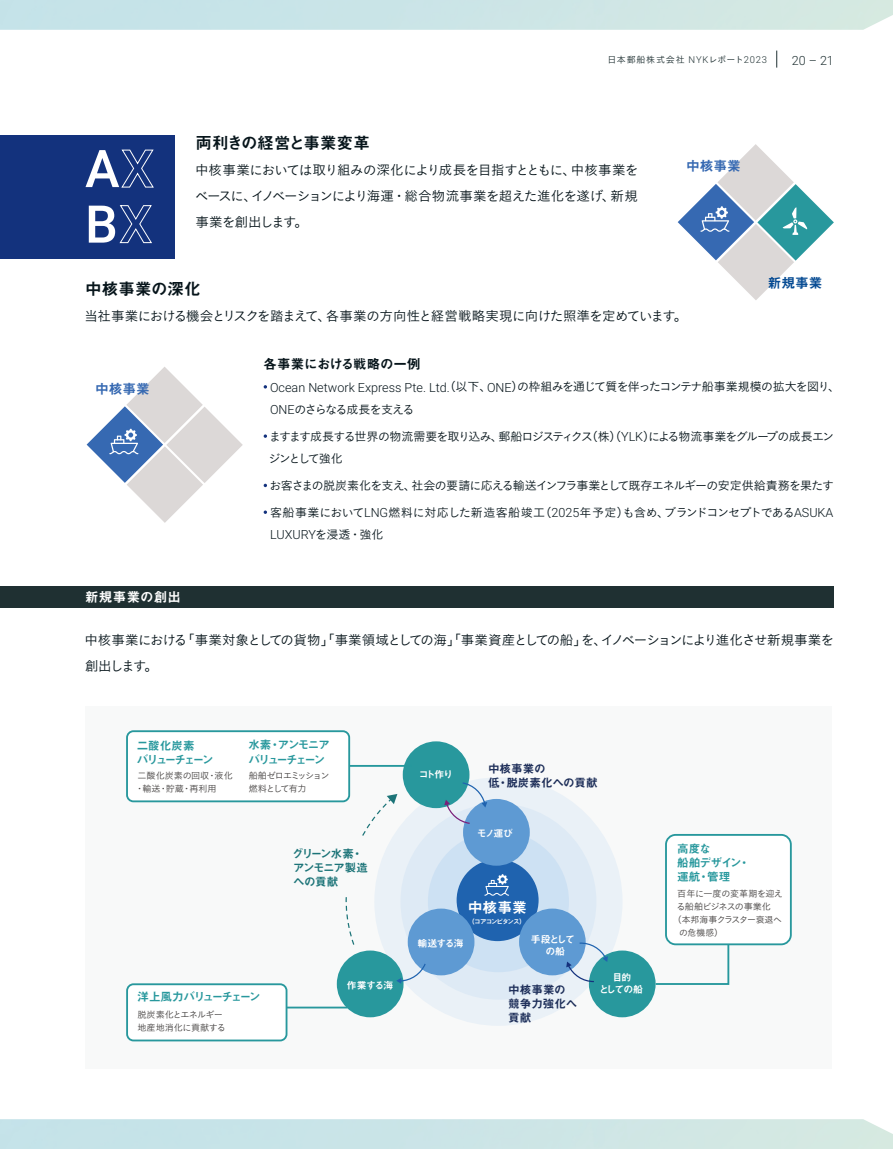
<style>
.page{position:relative;width:893px;height:1149px;background:#fff}
.page>*{position:absolute;margin:0;border:0;box-sizing:border-box;transform-origin:0 0}
.t1{font:500 52.05px/55.5px "Roboto";color:#fff}
.t2{font:16.5px "Midashi Go Pr 6 N MB31";letter-spacing:.01em;color:#07151b}
.t3{font:14.85px "Midashi Go Pr 6 N MB31";color:#fff}
.t4{font:13.65px "Midashi Go Pr 6 N MB31";color:#3669b2}
.t5{font:13.65px "Midashi Go Pr 6 N MB31";color:#064b93}
.t6{font:13.5px/26px "Koburina Go Std N W3";letter-spacing:-.055em;color:#07151b;text-align:justify}
.t7{font:13.5px/26px "Koburina Go Std N W3";letter-spacing:-.095em;color:#07151b}
.t8{font:13.5px "Midashi Go Pr 6 N MB31";letter-spacing:-.02em;color:#07151b}
.t9{font:13.5px "Midashi Go Pr 6 N MB31";letter-spacing:.025em;color:#fff}
.t10{font:300 12.6px "Roboto";color:#07151b}
.t11{font:300 12.6px "Roboto";color:#1f3032}
.t12{font:12px/22.5px "Koburina Go Std N W3";letter-spacing:-.065em;color:#07151b}
.t13{font:12px "Koburina Go Std N W3";letter-spacing:-.04em;color:#07151b}
.t14{font:11.55px/13.8px "Midashi Go Pr 6 N MB31";color:#1c2d58}
.t15{font:11.55px/13.8px "Midashi Go Pr 6 N MB31";letter-spacing:-.16em;color:#28989d}
.t16{font:11.55px/14px "Midashi Go Pr 6 N MB31";letter-spacing:-.09em;color:#1c7478}
.t17{font:11.55px/14.1px "Midashi Go Pr 6 N MB31";letter-spacing:-.155em;color:#28989d}
.t18{font:11.55px/13.8px "Midashi Go Pr 6 N MB31";letter-spacing:-.06em;color:#28989d}
.t19{font:9.9px/11.9px "Midashi Go Pr 6 N MB31";letter-spacing:-.095em;color:#fff;text-align:center}
.t20{font:9.15px/13px "Koburina Go Std N W3";color:#444140}
.t21{font:9.15px/13px "Koburina Go Std N W3";letter-spacing:-.045em;color:#444140}
.t22{font:9.15px/13.2px "Koburina Go Std N W3";letter-spacing:-.115em;color:#444140}
.t23{font:9.15px "Koburina Go Std N W3";letter-spacing:-.085em;color:#444140}
.t24{font:9px "Koburina Go Std N W3";letter-spacing:.09em;color:#1f3032}
.t25{font:8.85px/12.8px "Koburina Go Std N W3";letter-spacing:-.025em;color:#444140}
.t26{font:6.6px "Midashi Go Pr 6 N MB31";letter-spacing:-.16em;color:#fff}
.s1{font-family:"Roboto";font-weight:300;font-size:9.45px}
.s2{font-family:"Roboto";font-weight:300;font-size:12.6px}
.s3{font-family:"Koburina Go Std N W3";font-weight:400;font-size:12px}
</style>
<div class="page">
<svg style="left:678px;top:144px;width:155px;height:156px"></svg>
<svg style="left:87px;top:367px;width:155px;height:155px"></svg>
<div style="left:0;top:135px;width:175px;height:123px;background:#13327d"></div>
<div style="left:85px;top:706px;width:747px;height:361px;background:#f8f9f9"></div>
<div style="left:127px;top:731px;width:222px;height:70px;background:#fff;border-radius:6px"></div>
<div style="left:126px;top:730px;width:224px;height:72px;border:2px solid #28989d;border-radius:6px"></div>
<div style="left:127px;top:983px;width:160px;height:57px;background:#fff;border-radius:6px"></div>
<div style="left:126px;top:983px;width:161px;height:58px;border:2px solid #28989d;border-radius:6px"></div>
<div style="left:666px;top:834px;width:125px;height:110px;background:#fff;border-radius:10px"></div>
<div style="left:665px;top:833px;width:127px;height:111px;border:2px solid #28989d;border-radius:10px"></div>
<div style="left:374px;top:777px;width:248px;height:248px;background:#eaf1f7;border-radius:50%"></div>
<div style="left:400px;top:803px;width:196px;height:196px;background:#deeaf5;border-radius:50%"></div>
<div style="left:428px;top:830px;width:141px;height:141px;background:#cde1f3;border-radius:50%"></div>
<div style="left:457px;top:858px;width:82px;height:82px;background:#1f63af;border-radius:50%"></div>
<div style="left:463px;top:798px;width:67px;height:67px;background:#5e9ad3;border-radius:50%"></div>
<div style="left:408px;top:908px;width:66px;height:67px;background:#5e9ad3;border-radius:50%"></div>
<div style="left:519px;top:908px;width:67px;height:67px;background:#5e9ad3;border-radius:50%"></div>
<div style="left:337px;top:950px;width:67px;height:66px;background:#28989d;border-radius:50%"></div>
<div style="left:403px;top:741px;width:66px;height:66px;background:#28989d;border-radius:50%"></div>
<div style="left:589px;top:950px;width:67px;height:66px;background:#28989d;border-radius:50%"></div>
<svg style="left:444px;top:781px;width:43px;height:43px"></svg>
<svg style="left:566px;top:941px;width:42px;height:41px"></svg>
<svg style="left:336px;top:793px;width:61px;height:152px"></svg>
<div style="left:270px;top:838px;width:103px;height:58px;background:#f8f9f9"></div>
<svg style="left:396px;top:961px;width:30px;height:22px"></svg>
<svg style="left:484px;top:874px;width:25px;height:21px"></svg>
<hr style="left:287px;top:1006px;width:61px;height:2px;background:#28989d">
<svg style="left:654px;top:942px;width:76px;height:43px"></svg>
<hr style="left:349px;top:764px;width:63px;height:2px;background:#26989d">
<div style="left:0;top:585px;width:833px;height:22px;background:#1f3032"></div>
<svg style="left:776px;top:51px;width:1px;height:17px"></svg>
<h1 class="t1" style="left:85px;top:139px;width:70px">AX<br>BX</h1>
<p class="t24" style="left:608px;top:53px;width:161px">日本郵船株式会社 <span class="s1">NYK</span>レポート<span class="s1">2023</span></p>
<p class="t11" style="left:792px;top:51px;width:44px">20 – 21</p>
<h2 class="t2" style="left:196px;top:129px;width:176px">両利きの経営と事業変革</h2>
<p class="t6" style="left:195px;top:157px;width:445px">中核事業においては取り組みの深化により成長を目指すとともに、中核事業をベースに、イノベーションにより海運・総合物流事業を超えた進化を遂げ、新規事業を創出します。</p>
<p class="t4" style="left:686px;top:155px;width:56px">中核事業</p>
<p class="t5" style="left:768px;top:272px;width:56px">新規事業</p>
<h2 class="t2" style="left:85px;top:276px;width:117px">中核事業の深化</h2>
<p class="t6" style="left:84px;top:303px;width:604px">当社事業における機会とリスクを踏まえて、各事業の方向性と経営戦略実現に向けた照準を定めています。</p>
<p class="t8" style="left:264px;top:353px;width:158px">各事業における戦略の一例</p>
<p class="t12" style="left:270px;top:375px;width:571px"><span class="s2">Ocean Network Express Pte. Ltd.</span>（以下、<span class="s2">ONE</span>）の枠組みを通じて質を伴ったコンテナ船事業規模の拡大を図り、<br><span class="s2">ONE</span>のさらなる成長を支える</p>
<p class="t12" style="left:268px;top:424px;width:567px">ますます成長する世界の物流需要を取り込み、郵船ロジスティクス（株）（<span class="s2">YLK</span>）による物流事業をグループの成長エンジンとして強化</p>
<p class="t12" style="left:270px;top:474px;width:566px">お客さまの脱炭素化を支え、社会の要請に応える輸送インフラ事業として既存エネルギーの安定供給責務を果たす</p>
<p class="t13" style="left:270px;top:503px;width:565px">客船事業において<span class="s2">LNG</span>燃料に対応した新造客船竣工（<span class="s2">2025</span>年予定）も含め、ブランドコンセプトである<span class="s2">ASUKA</span></p>
<p class="t10" style="left:270px;top:526px;width:115px">LUXURY<span class="s3">を浸透・強化</span></p>
<p class="t4" style="left:95px;top:377px;width:56px">中核事業</p>
<p class="t9" style="left:85px;top:585px;width:98px">新規事業の創出</p>
<p class="t7" style="left:85px;top:626px;width:751px">中核事業における「事業対象としての貨物」「事業領域としての海」「事業資産としての船」を、イノベーションにより進化させ新規事業を創出します。</p>
<p class="t15" style="left:137px;top:737px;width:79px">二酸化炭素<br>バリューチェーン</p>
<p class="t20" style="left:135px;top:769px;width:99px">二酸化炭素の回収・液化・輸送・貯蔵・再利用</p>
<p class="t17" style="left:248px;top:737px;width:83px">水素・アンモニアバリューチェーン</p>
<p class="t22" style="left:249px;top:768px;width:82px">船舶ゼロエミッション燃料として有力</p>
<p class="t16" style="left:292px;top:845px;width:77px">グリーン水素・アンモニア製造への貢献</p>
<p class="t19" style="left:419px;top:767px;width:36px">コト作り</p>
<p class="t14" style="left:488px;top:761px;width:111px">中核事業の<br>低・脱炭素化への貢献</p>
<p class="t19" style="left:477px;top:826px;width:38px">モノ運び</p>
<p class="t3" style="left:468px;top:895px;width:61px">中核事業</p>
<p class="t26" style="left:468px;top:915px;width:59px">（コアコンピタンス）</p>
<p class="t19" style="left:417px;top:936px;width:48px">輸送する海</p>
<p class="t19" style="left:531px;top:932px;width:46px">手段としての船</p>
<p class="t19" style="left:347px;top:978px;width:48px">作業する海</p>
<p class="t15" style="left:137px;top:988px;width:125px">洋上風力バリューチェーン</p>
<p class="t14" style="left:508px;top:982px;width:70px">中核事業の競争力強化へ</p>
<p class="t23" style="left:137px;top:1007px;width:87px">脱炭素化とエネルギー</p>
<p class="t14" style="left:508px;top:1010px;width:25px">貢献</p>
<p class="t20" style="left:137px;top:1020px;width:90px">地産地消化に貢献する</p>
<p class="t19" style="left:599px;top:970px;width:46px">目的<br>としての船</p>
<p class="t18" style="left:677px;top:840px;width:74px">高度な<br>船舶デザイン・運航・管理</p>
<p class="t21" style="left:677px;top:886px;width:108px">百年に一度の変革期を迎える船舶ビジネスの事業化</p>
<p class="t25" style="left:679px;top:912px;width:105px;text-indent:-6px">（本邦海事クラスター衰退への危機感）</p>
</div>
